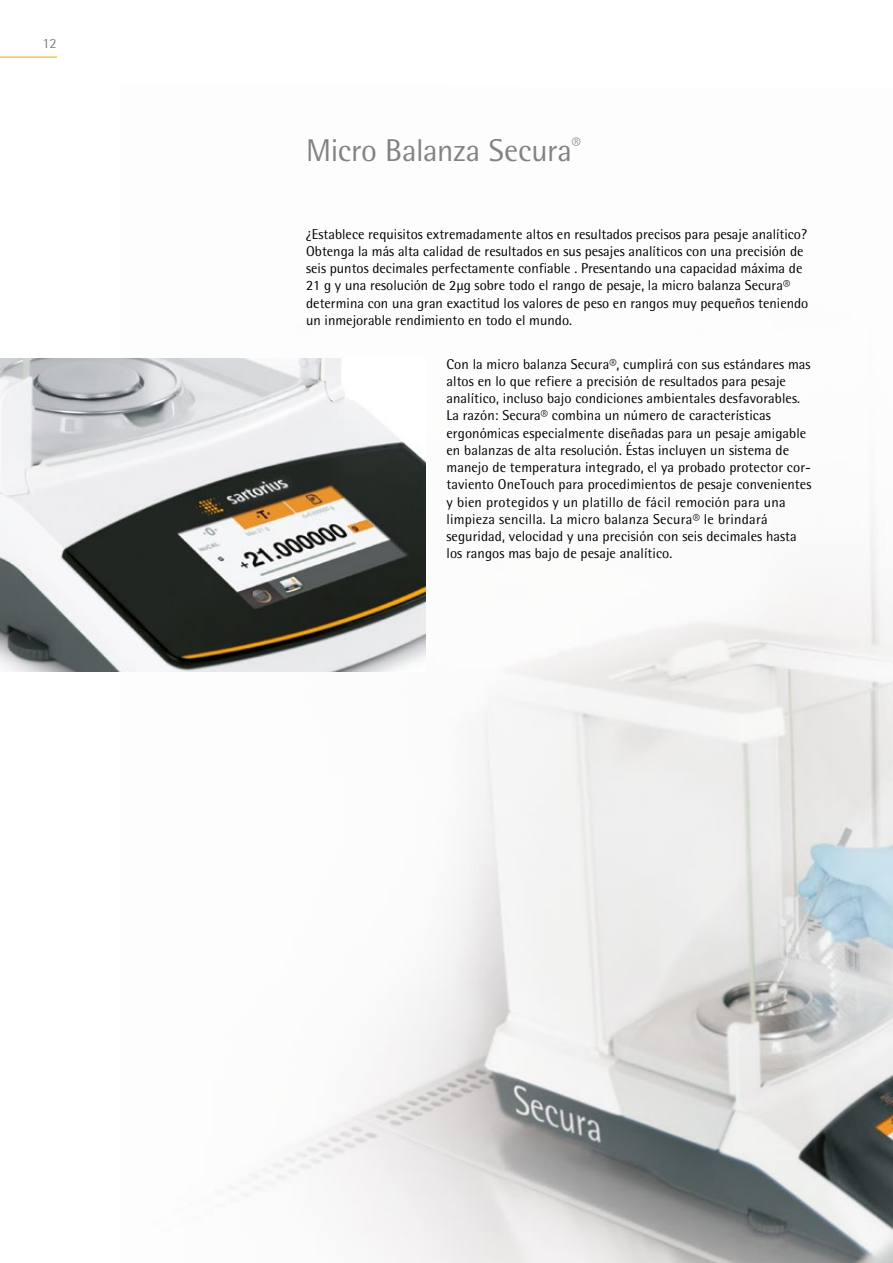
<style>
.page{position:relative;width:893px;height:1263px;background:#fff}
.page>*{position:absolute;margin:0;border:0;box-sizing:border-box;transform-origin:0 0}
.t1{font:31.5px "Sartorius Rotis Sans 2013";letter-spacing:-.01em;color:#838382}
.t2{font:14.25px/17.2px "Sartorius Rotis Sans 2013";letter-spacing:.005em;color:#000}
.t3{font:14.25px "Sartorius Rotis Sans 2013";color:#838382}
</style>
<div class="page">
<img style="left:121px;top:358px;width:772px;height:905px">
<hr style="left:0;top:57px;width:57px;height:1px;background:#f7a600">
<img style="left:0;top:359px;width:425px;height:312px">
<p class="t3" style="left:43px;top:35px;width:16px">12</p>
<h1 class="t1" style="left:306px;top:131px;width:276px">Micro Balanza Secura<sup>®</sup></h1>
<p class="t2" style="left:306px;top:225px;width:504px">¿Establece requisitos extremadamente altos en resultados precisos para pesaje analítico?<br>Obtenga la más alta calidad de resultados en sus pesajes analíticos con una precisión de seis puntos decimales perfectamente confiable . Presentando una capacidad máxima de 21 g y una resolución de 2µg sobre todo el rango de pesaje, la micro balanza Secura® determina con una gran exactitud los valores de peso en rangos muy pequeños teniendo un inmejorable rendimiento en todo el mundo.</p>
<p class="t2" style="left:446px;top:355px;width:366px">Con la micro balanza Secura®, cumplirá con sus estándares mas altos en lo que refiere a precisión de resultados para pesaje analítico, incluso bajo condiciones ambientales desfavorables.<br>La razón: Secura® combina un número de características ergonómicas especialmente diseñadas para un pesaje amigable en balanzas de alta resolución. Éstas incluyen un sistema de manejo de temperatura integrado, el ya probado protector cor&shy;taviento OneTouch para procedimientos de pesaje convenientes y bien protegidos y un platillo de fácil remoción para una limpieza sencilla. La micro balanza Secura® le brindará seguridad, velocidad y una precisión con seis decimales hasta los rangos mas bajo de pesaje analítico.</p>
</div>
